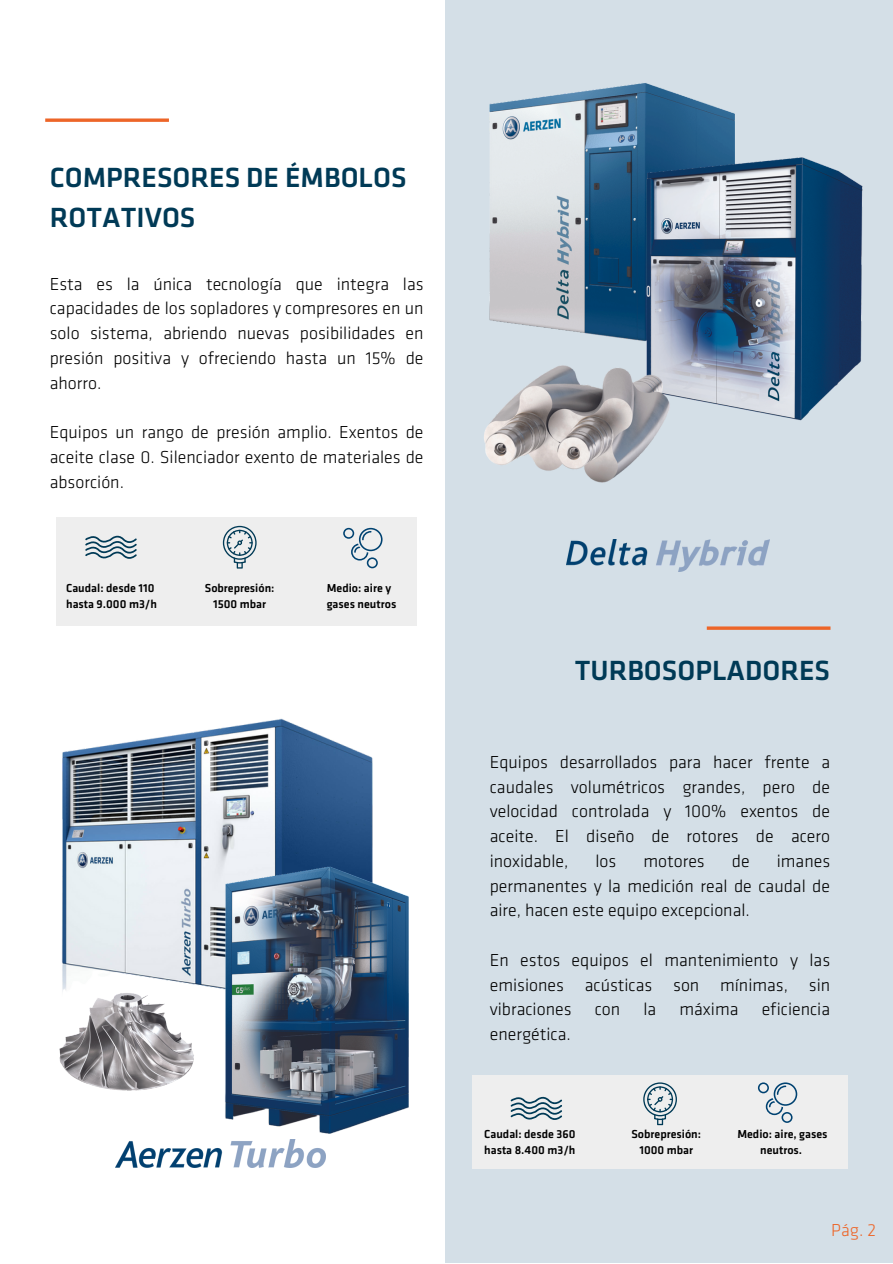
<style>
.page{position:relative;width:893px;height:1264px;background:#fff}
.page>*{position:absolute;margin:0;border:0;box-sizing:border-box;transform-origin:0 0}
.t1{font:500 28.8px/39.3px "Klavika";color:#003a56}
.t2{font:300 18px/24.8px "Klavika";color:#000;text-align:justify}
.t3{font:300 18px "Klavika";color:#ed6528}
.t4{font:500 12px/16px "Klavika";color:#000}
</style>
<div class="page">
<img style="left:62px;top:718px;width:311px;height:262px">
<div style="left:445px;top:0;width:447px;height:1262px;background:#d4dfe7"></div>
<svg style="left:706px;top:626px;width:124px;height:4px"></svg>
<svg style="left:45px;top:118px;width:124px;height:4px"></svg>
<div style="left:57px;top:517px;width:360px;height:108px;background:#eee"></div>
<svg style="left:85px;top:535px;width:52px;height:24px"></svg>
<svg style="left:223px;top:526px;width:33px;height:42px"></svg>
<svg style="left:343px;top:528px;width:39px;height:40px"></svg>
<div style="left:472px;top:1075px;width:375px;height:93px;background:#eee"></div>
<svg style="left:510px;top:1096px;width:52px;height:24px"></svg>
<svg style="left:643px;top:1082px;width:34px;height:43px"></svg>
<svg style="left:757px;top:1082px;width:40px;height:40px"></svg>
<img style="left:204px;top:843px;width:205px;height:325px">
<img style="left:115px;top:1138px;width:211px;height:29px">
<img style="left:59px;top:980px;width:145px;height:111px">
<img style="left:566px;top:539px;width:203px;height:32px">
<img style="left:489px;top:83px;width:246px;height:234px">
<img style="left:634px;top:149px;width:229px;height:272px">
<img style="left:484px;top:317px;width:192px;height:166px">
<p class="t1" style="left:50px;top:159px;width:358px">COMPRESORES DE ÉMBOLOS<br>ROTATIVOS</p>
<p class="t2" style="left:50px;top:272px;width:375px">Esta es la única tecnología que integra las capacidades de los sopladores y compresores en un solo sistema, abriendo nuevas posibilidades en presión positiva y ofreciendo hasta un 15% de ahorro.</p>
<p class="t2" style="left:50px;top:420px;width:375px">Equipos un rango de presión amplio. Exentos de aceite clase 0. Silenciador exento de materiales de absorción.</p>
<p class="t4" style="left:66px;top:580px;width:92px">Caudal: desde 110 hasta 9.000 m3/h</p>
<p class="t4" style="left:205px;top:581px;width:71px;text-align:center">Sobrepresión:<br>1500 mbar</p>
<p class="t4" style="left:327px;top:581px;width:71px">Medio: aire y gases neutros</p>
<p class="t1" style="left:574px;top:652px;width:257px">TURBOSOPLADORES</p>
<p class="t2" style="left:489px;top:750px;width:342px">Equipos desarrollados para hacer frente a caudales volumétricos grandes, pero de velocidad controlada y 100% exentos de aceite. El diseño de rotores de acero inoxidable,</p>
<p class="t2" style="left:595px;top:849px;width:22px">los</p>
<p class="t2" style="left:643px;top:849px;width:63px">motores</p>
<p class="t2" style="left:731px;top:849px;width:19px">de</p>
<p class="t2" style="left:489px;top:849px;width:342px;text-indent:287px">imanes permanentes y la medición real de caudal de aire, hacen este equipo excepcional.</p>
<p class="t2" style="left:489px;top:948px;width:342px">En estos equipos el mantenimiento y las emisiones acústicas son mínimas, sin vibraciones</p>
<p class="t2" style="left:594px;top:997px;width:27px">con</p>
<p class="t2" style="left:643px;top:997px;width:14px">la</p>
<p class="t2" style="left:679px;top:997px;width:60px">máxima</p>
<p class="t2" style="left:761px;top:997px;width:70px">eficiencia</p>
<p class="t2" style="left:489px;top:1022px;width:83px">energética.</p>
<p class="t4" style="left:484px;top:1125px;width:93px">Caudal: desde 360 hasta 8.400 m3/h</p>
<p class="t4" style="left:631px;top:1125px;width:71px;text-align:center">Sobrepresión:<br>1000 mbar</p>
<p class="t4" style="left:737px;top:1125px;width:92px;text-align:center">Medio: aire, gases neutros.</p>
<p class="t3" style="left:831px;top:1219px;width:46px">Pág. 2</p>
</div>
